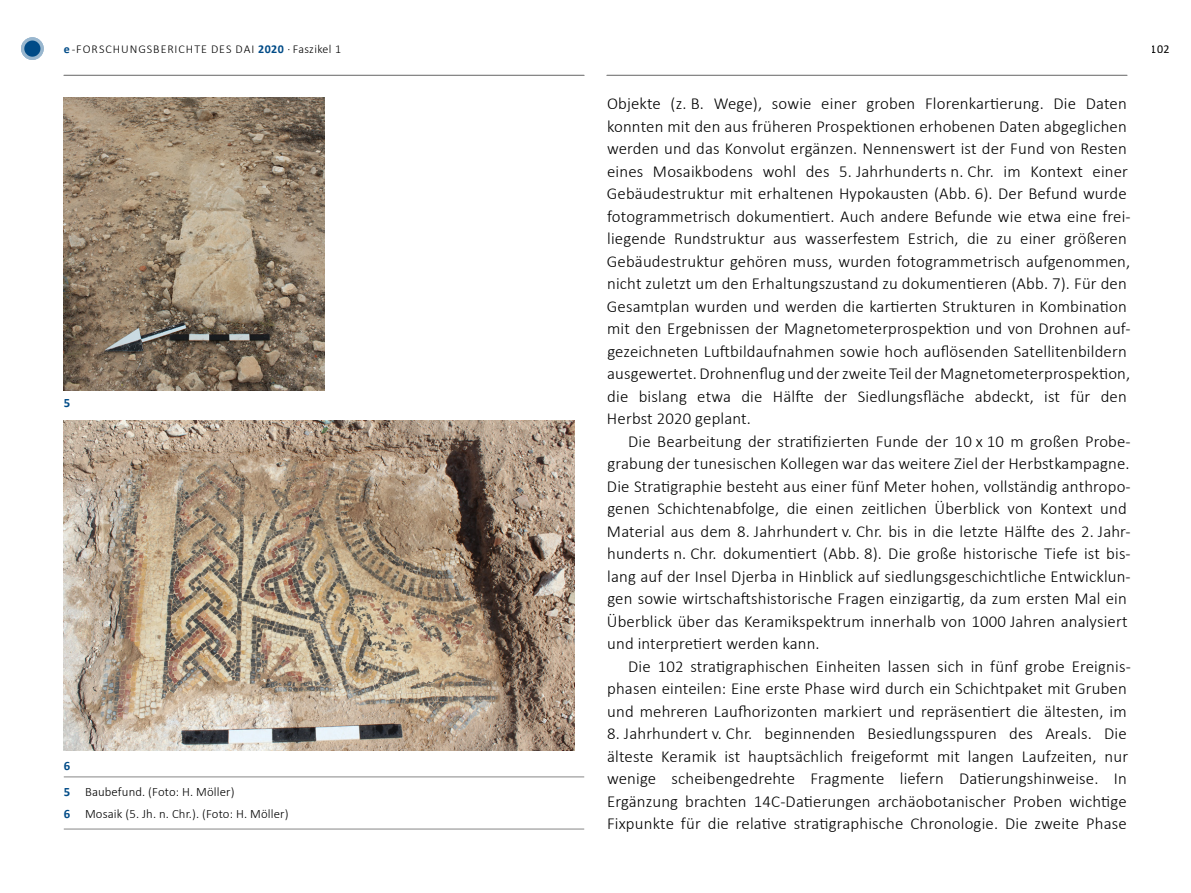
<style>
.page{position:relative;width:1191px;height:893px;background:#fff}
.page>*{position:absolute;margin:0;border:0;box-sizing:border-box;transform-origin:0 0}
.t1{font:300 16.8px/22.5px "Calibri";letter-spacing:.01em;color:#000}
.t2{font:300 12.75px/21.5px "Calibri";letter-spacing:.01em;color:#000}
.t3{font:700 12.75px "Calibri";color:#004b87}
.t4{font:300 12px "Calibri";letter-spacing:.08em;color:#000}
.t5{font:12px "Calibri";color:#000}
.s1{font-weight:700;color:#004b87}
</style>
<div class="page">
<hr style="left:607px;top:75px;width:520px;height:1px;background:#878787">
<hr style="left:64px;top:75px;width:520px;height:1px;background:#878787">
<svg style="left:23px;top:39px;width:19px;height:19px"></svg>
<div style="left:21px;top:37px;width:23px;height:23px;border:3px solid #99b7cf;border-radius:50%"></div>
<hr style="left:64px;top:777px;width:520px;height:1px;background:#878787">
<hr style="left:64px;top:829px;width:520px;height:1px;background:#878787">
<img style="left:64px;top:421px;width:510px;height:329px">
<img style="left:64px;top:98px;width:260px;height:292px">
<p class="t4" style="left:64px;top:41px;width:279px"><span class="s1">e</span>-FORSCHUNGSBERICHTE DES DAI <span class="s1">2020</span> · Faszikel 1</p>
<p class="t5" style="left:1151px;top:41px;width:20px">102</p>
<p class="t3" style="left:64px;top:394px;width:8px">5</p>
<p class="t3" style="left:64px;top:756px;width:8px">6</p>
<p class="t2" style="left:64px;top:781px;width:226px"><span class="s1">5</span> Baubefund. (Foto: H. Möller)<br><span class="s1">6</span> Mosaik (5. Jh. n. Chr.). (Foto: H. Möller)</p>
<p class="t1" style="left:607px;top:92px;width:525px">Objekte (z. B. Wege), sowie einer groben Florenkartierung. Die Daten konnten mit den aus früheren Prospektionen erhobenen Daten abgeglichen werden und das Konvolut ergänzen. Nennenswert ist der Fund von Resten eines Mosaikbodens wohl des 5. Jahrhunderts n. Chr. im Kontext einer Gebäudestruktur mit erhaltenen Hypokausten (Abb. 6). Der Befund wurde fotogrammetrisch dokumentiert. Auch andere Befunde wie etwa eine frei&shy;liegende Rundstruktur aus wasserfestem Estrich, die zu einer größeren Gebäudestruktur gehören muss, wurden fotogrammetrisch aufgenommen, nicht zuletzt um den Erhaltungszustand zu dokumentieren (Abb. 7). Für den Gesamtplan wurden und werden die kartierten Strukturen in Kombination mit den Ergebnissen der Magnetometerprospektion und von Drohnen auf&shy;gezeichneten Luftbildaufnahmen sowie hoch auflösenden Satellitenbildern ausgewertet. Drohnenflug und der zweite Teil der Magnetometerprospektion, die bislang etwa die Hälfte der Siedlungsfläche abdeckt, ist für den Herbst 2020 geplant.</p>
<p class="t1" style="left:607px;top:430px;width:525px;text-indent:21px">Die Bearbeitung der stratifizierten Funde der 10 x 10 m großen Probe&shy;grabung der tunesischen Kollegen war das weitere Ziel der Herbstkampagne.<br>Die Stratigraphie besteht aus einer fünf Meter hohen, vollständig anthropo&shy;genen Schichtenabfolge, die einen zeitlichen Überblick von Kontext und Material aus dem 8. Jahrhundert v. Chr. bis in die letzte Hälfte des 2. Jahr&shy;hunderts n. Chr. dokumentiert (Abb. 8). Die große historische Tiefe ist bis&shy;lang auf der Insel Djerba in Hinblick auf siedlungsgeschichtliche Entwicklun&shy;gen sowie wirtschaftshistorische Fragen einzigartig, da zum ersten Mal ein Überblick über das Keramikspektrum innerhalb von 1000 Jahren analysiert und interpretiert werden kann.</p>
<p class="t1" style="left:607px;top:655px;width:524px;text-indent:21px">Die 102 stratigraphischen Einheiten lassen sich in fünf grobe Ereignis&shy;phasen einteilen: Eine erste Phase wird durch ein Schichtpaket mit Gruben und mehreren Laufhorizonten markiert und repräsentiert die ältesten, im</p>
<p class="t1" style="left:607px;top:722px;width:522px;text-align:justify">8. Jahrhundert v. Chr. beginnenden Besiedlungsspuren des Areals. Die älteste Keramik ist hauptsächlich freigeformt mit langen Laufzeiten, nur wenige scheibengedrehte Fragmente liefern Datierungshinweise. In Ergänzung brachten 14C-Datierungen archäobotanischer Proben wichtige Fixpunkte für die relative stratigraphische Chronologie. Die zweite Phase</p>
</div>
